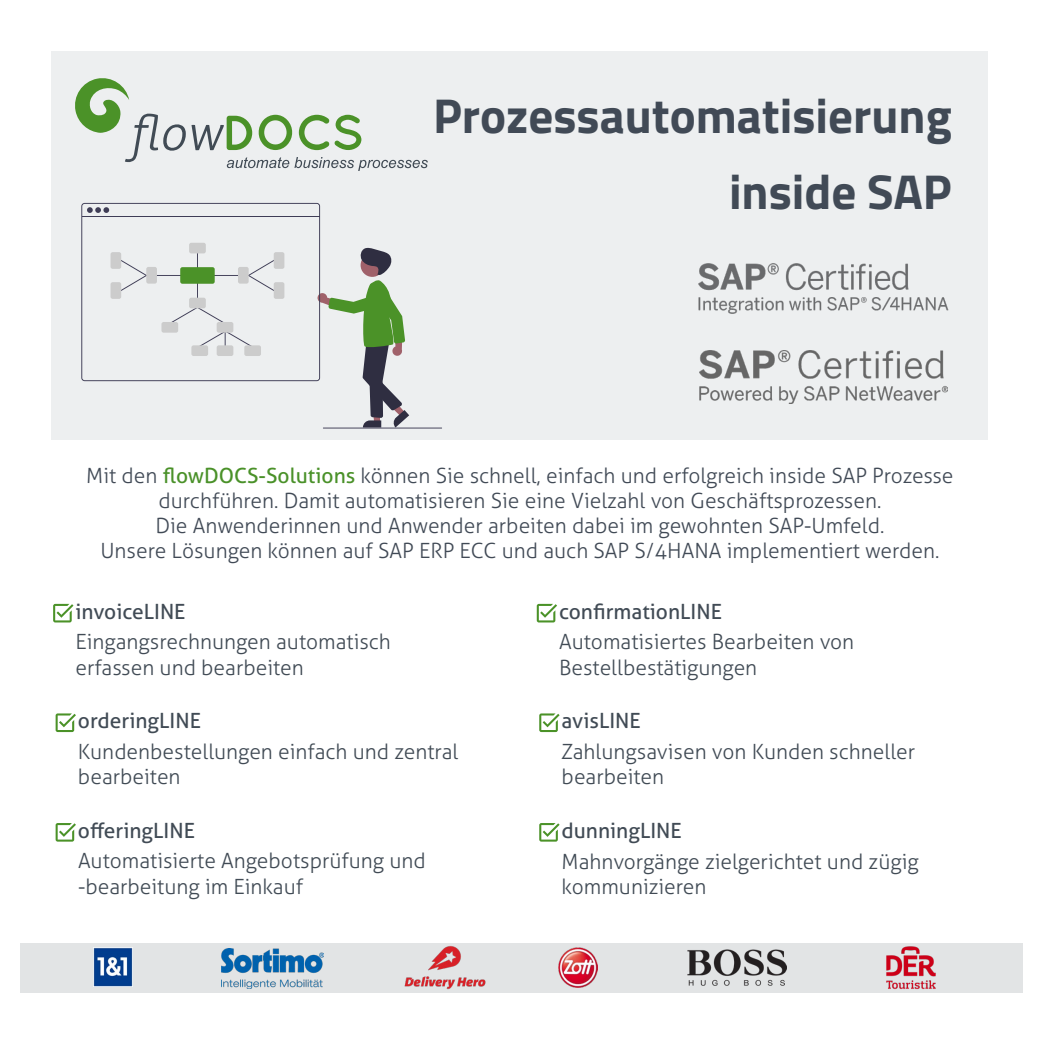
<style>
.page{position:relative;width:1042px;height:1042px;background:#fff}
.page>*{position:absolute;margin:0;border:0;box-sizing:border-box;transform-origin:0 0}
.t1{font:700 49px/75.6px "Titillium Web";color:#414a56;text-align:right}
.t2{font:300 21px/25.2px "Aller";color:#414b55}
.t3{font:300 21px/25.2px "Aller";color:#414a56;text-align:center}
.t4{font:21px "Aller";color:#414b55}
.s1{font-weight:400;color:#4a9129}
</style>
<div class="page">
<div style="left:52px;top:51px;width:936px;height:388px;background:#edeff0"></div>
<hr style="left:323px;top:427px;width:119px;height:1px;background:#3f3d56">
<svg style="left:81px;top:203px;width:328px;height:224px"></svg>
<div style="left:238px;top:267px;width:11px;height:17px;background:#ccc;border-radius:2px"></div>
<div style="left:274px;top:252px;width:10px;height:17px;background:#ccc;border-radius:2px"></div>
<div style="left:274px;top:282px;width:10px;height:17px;background:#ccc;border-radius:2px"></div>
<div style="left:161px;top:322px;width:17px;height:11px;background:#ccc;border-radius:2px"></div>
<div style="left:217px;top:322px;width:16px;height:11px;background:#ccc;border-radius:2px"></div>
<div style="left:191px;top:345px;width:17px;height:11px;background:#ccc;border-radius:2px"></div>
<div style="left:244px;top:345px;width:17px;height:11px;background:#ccc;border-radius:2px"></div>
<div style="left:217px;top:345px;width:16px;height:11px;background:#ccc;border-radius:2px"></div>
<div style="left:180px;top:267px;width:35px;height:17px;background:#4b9228;border-radius:2px"></div>
<svg style="left:53px;top:604px;width:20px;height:18px"></svg>
<svg style="left:537px;top:604px;width:20px;height:18px"></svg>
<svg style="left:56px;top:713px;width:20px;height:19px"></svg>
<svg style="left:539px;top:713px;width:20px;height:19px"></svg>
<svg style="left:56px;top:823px;width:20px;height:18px"></svg>
<svg style="left:539px;top:823px;width:20px;height:18px"></svg>
<img style="left:698px;top:263px;width:251px;height:51px">
<img style="left:699px;top:351px;width:248px;height:53px">
<svg style="left:75px;top:78px;width:353px;height:93px"></svg>
<div style="left:20px;top:943px;width:1002px;height:49px;background:#e2e4e5"></div>
<img style="left:688px;top:949px;width:98px;height:37px">
<img style="left:886px;top:946px;width:50px;height:43px">
<img style="left:558px;top:947px;width:39px;height:40px">
<img style="left:93px;top:947px;width:40px;height:40px">
<img style="left:221px;top:949px;width:102px;height:39px">
<img style="left:404px;top:946px;width:82px;height:44px">
<h1 class="t1" style="left:433px;top:76px;width:520px">Prozessautomatisierung inside SAP</h1>
<p class="t3" style="left:86px;top:462px;width:869px">Mit den <span class="s1">flowDOCS-Solutions</span> können Sie schnell, einfach und erfolgreich inside SAP Prozesse durchführen. Damit automatisieren Sie eine Vielzahl von Geschäftsprozessen.<br>Die Anwenderinnen und Anwender arbeiten dabei im gewohnten SAP-Umfeld.<br>Unsere Lösungen können auf SAP ERP ECC und auch SAP S/4HANA implementiert werden.</p>
<p class="t4" style="left:75px;top:598px;width:112px">invoiceLINE</p>
<p class="t4" style="left:559px;top:598px;width:164px">confirmationLINE</p>
<p class="t2" style="left:75px;top:629px;width:317px">Eingangsrechnungen automatisch erfassen und bearbeiten</p>
<p class="t2" style="left:559px;top:629px;width:297px">Automatisiertes Bearbeiten von<br>Bestellbestätigungen</p>
<p class="t4" style="left:78px;top:708px;width:124px">orderingLINE</p>
<p class="t4" style="left:561px;top:708px;width:81px">avisLINE</p>
<p class="t2" style="left:78px;top:739px;width:382px">Kundenbestellungen einfach und zentral bearbeiten</p>
<p class="t2" style="left:561px;top:739px;width:355px">Zahlungsavisen von Kunden schneller bearbeiten</p>
<p class="t4" style="left:78px;top:817px;width:118px">offeringLINE</p>
<p class="t4" style="left:561px;top:817px;width:122px">dunningLINE</p>
<p class="t2" style="left:78px;top:848px;width:349px">Automatisierte Angebotsprüfung und -bearbeitung im Einkauf</p>
<p class="t2" style="left:561px;top:848px;width:358px">Mahnvorgänge zielgerichtet und zügig kommunizieren</p>
</div>
